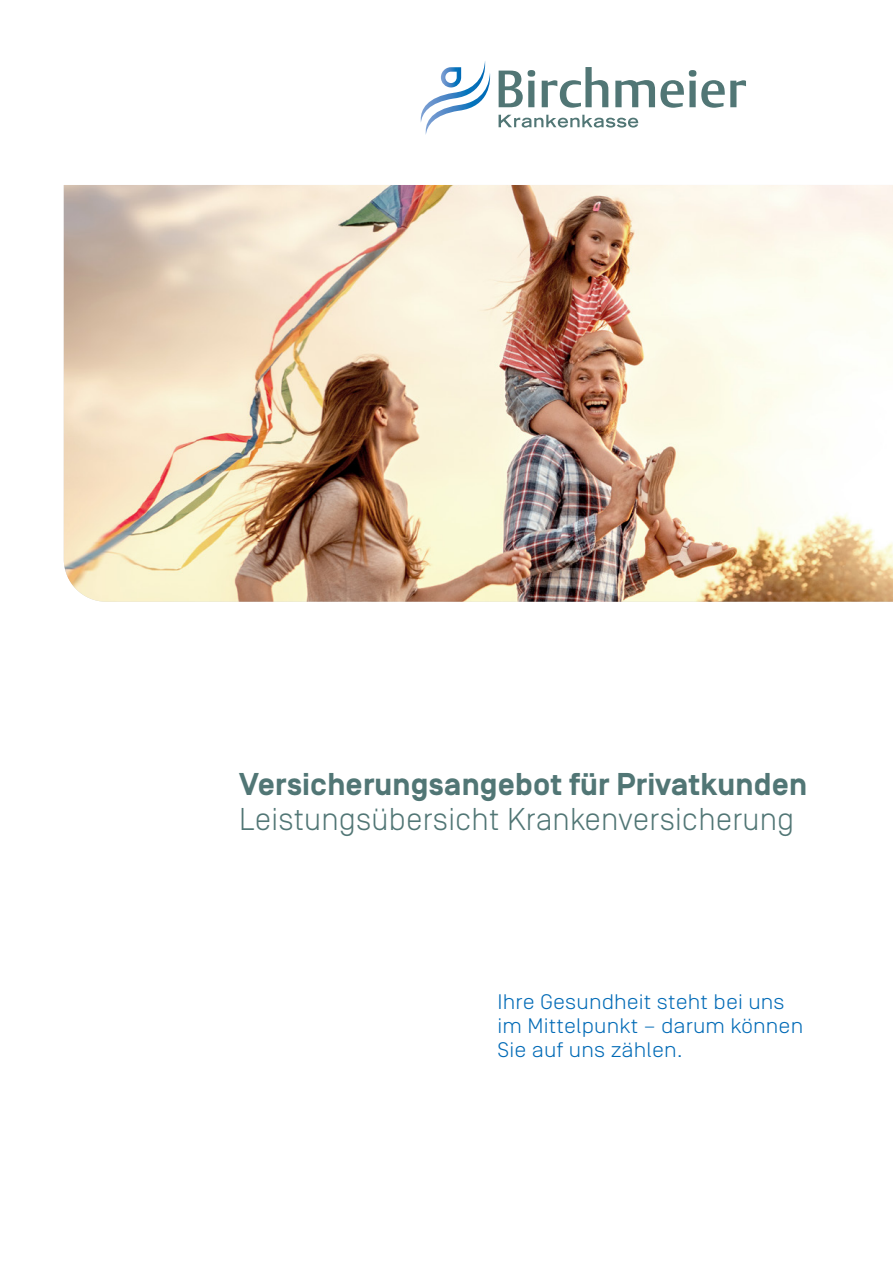
<style>
.page{position:relative;width:893px;height:1263px;background:#fff}
.page>*{position:absolute;margin:0;border:0;box-sizing:border-box;transform-origin:0 0}
.t1{font:300 31.5px "Simplon Norm";letter-spacing:.005em;color:#517675}
.t2{font:700 31.5px "Simplon Norm";letter-spacing:.005em;color:#517675}
.t3{font:300 21px/24px "Simplon Norm";letter-spacing:.005em;color:#016ab6;scale:1.09 1}
</style>
<div class="page">
<svg style="left:421px;top:61px;width:70px;height:74px"></svg>
<svg style="left:499px;top:115px;width:139px;height:13px"></svg>
<svg style="left:499px;top:70px;width:36px;height:37px"></svg>
<svg style="left:542px;top:67px;width:66px;height:41px"></svg>
<svg style="left:615px;top:70px;width:131px;height:38px"></svg>
<img style="left:64px;top:185px;width:829px;height:417px">
<h1 class="t2" style="left:239px;top:767px;width:569px">Versicherungsangebot für Privatkunden</h1>
<h1 class="t1" style="left:239px;top:802px;width:557px">Leistungsübersicht Krankenversicherung</h1>
<p class="t3" style="left:497px;top:990px;width:282px">Ihre Gesundheit steht bei uns im Mittelpunkt – darum können<br>Sie auf uns zählen.</p>
</div>
